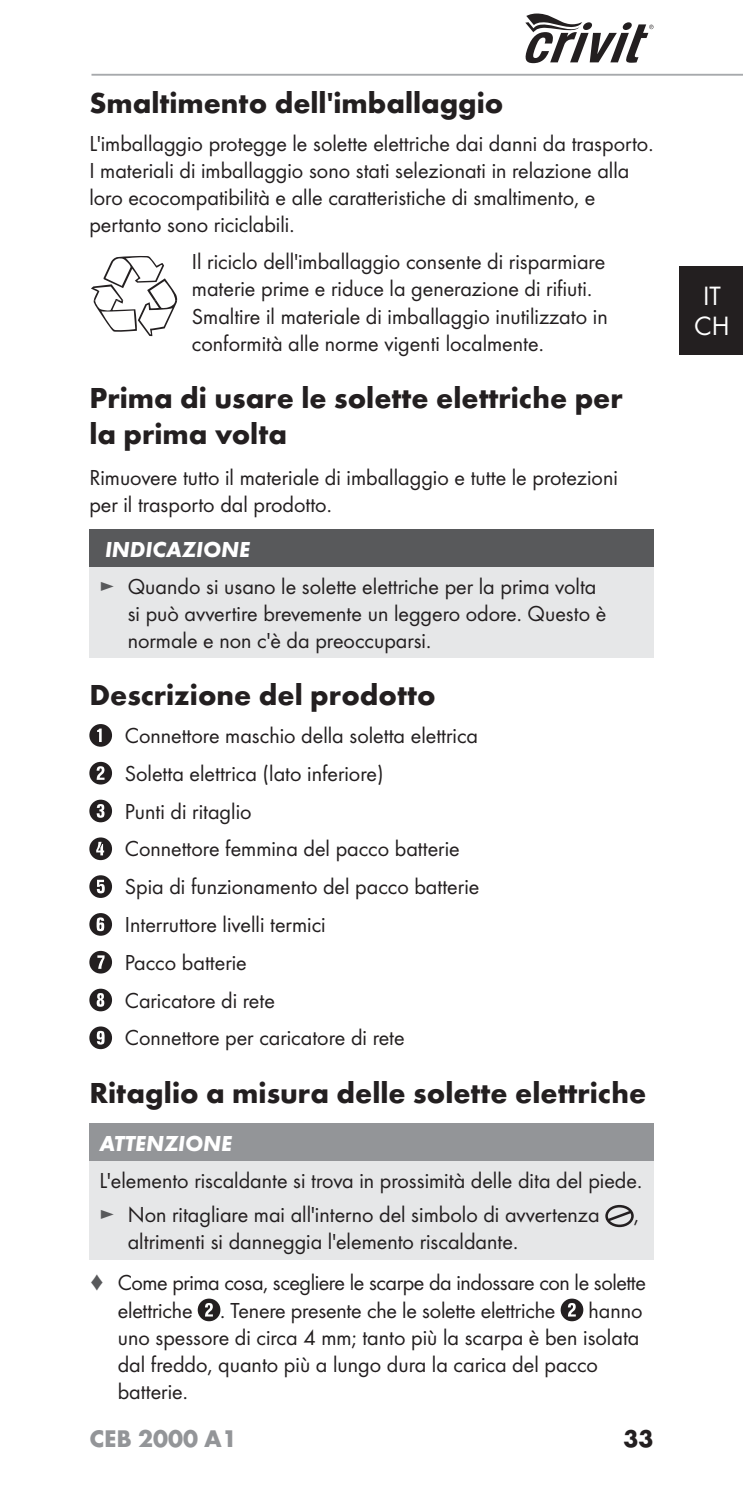
<style>
.page{position:relative;width:743px;height:1489px;background:#fff}
.page>*{position:absolute;margin:0;border:0;box-sizing:border-box;transform-origin:0 0}
.t1{font:700 30px/36px "Futura";color:#231f20}
.t2{font:27.5px/30px "Futura Boo";color:#fff;text-align:center}
.t3{font:700 25px "Futura";color:#939598}
.t4{font:700 25px "Futura";color:#231f20}
.t5{font:22.5px/27px "Futura Boo";color:#231f20}
.t6{font:22.5px/41.2px "Futura Boo";letter-spacing:-.02em;color:#231f20}
.t7{font:italic 700 22.5px "Futura";color:#fff}
.s1{color:#58595b}
</style>
<div class="page">
<div style="left:680px;top:267px;width:63px;height:88px;background:#231f20"></div>
<hr style="left:91px;top:74px;width:652px;height:2px;background:#a7a9ac">
<svg style="left:525px;top:14px;width:128px;height:49px"></svg>
<div style="left:89px;top:529px;width:565px;height:38px;background:#58595b"></div>
<div style="left:89px;top:567px;width:565px;height:91px;background:#e6e7e8"></div>
<svg style="left:89px;top:724px;width:23px;height:22px"></svg>
<svg style="left:89px;top:761px;width:23px;height:23px"></svg>
<svg style="left:89px;top:799px;width:23px;height:23px"></svg>
<svg style="left:89px;top:837px;width:23px;height:23px"></svg>
<svg style="left:89px;top:875px;width:23px;height:22px"></svg>
<svg style="left:89px;top:913px;width:23px;height:22px"></svg>
<svg style="left:89px;top:950px;width:23px;height:23px"></svg>
<svg style="left:89px;top:988px;width:23px;height:23px"></svg>
<svg style="left:89px;top:1026px;width:23px;height:23px"></svg>
<div style="left:89px;top:1123px;width:564px;height:37px;background:#939598"></div>
<div style="left:89px;top:1160px;width:564px;height:98px;background:#e6e7e8"></div>
<div style="left:605px;top:1204px;width:29px;height:22px;border:3px solid #231f20;border-radius:50%"></div>
<svg style="left:605px;top:1208px;width:29px;height:15px"></svg>
<svg style="left:198px;top:1298px;width:22px;height:23px"></svg>
<svg style="left:561px;top:1298px;width:22px;height:23px"></svg>
<svg style="left:91px;top:256px;width:86px;height:80px"></svg>
<h1 class="t1" style="left:89px;top:88px;width:415px">Smaltimento dell'imballaggio</h1>
<p class="t5" style="left:89px;top:131px;width:565px">L'imballaggio protegge le solette elettriche dai danni da trasporto.<br>I materiali di imballaggio sono stati selezionati in relazione alla loro ecocompatibilità e alle caratteristiche di smaltimento, e pertanto sono riciclabili.</p>
<p class="t5" style="left:192px;top:250px;width:417px">Il riciclo dell'imballaggio consente di risparmiare materie prime e riduce la generazione di rifiuti.<br>Smaltire il materiale di imballaggio inutilizzato in conformità alle norme vigenti localmente.</p>
<h1 class="t1" style="left:89px;top:382px;width:535px">Prima di usare le solette elettriche per la prima volta</h1>
<p class="t5" style="left:89px;top:465px;width:530px">Rimuovere tutto il materiale di imballaggio e tutte le protezioni per il trasporto dal prodotto.</p>
<p class="t7" style="left:105px;top:542px;width:146px">INDICAZIONE</p>
<p class="t5" style="left:128px;top:574px;width:480px;text-indent:-28px"><span class="s1">►</span> Quando si usano le solette elettriche per la prima volta si può avvertire brevemente un leggero odore. Questo è normale e non c'è da preoccuparsi.</p>
<h1 class="t1" style="left:89px;top:679px;width:348px">Descrizione del prodotto</h1>
<p class="t5" style="left:125px;top:717px;width:356px;line-height:37.8px">Connettore maschio della soletta elettrica<br>Soletta elettrica (lato inferiore)<br>Punti di ritaglio<br>Connettore femmina del pacco batterie<br>Spia di funzionamento del pacco batterie<br>Interruttore livelli termici<br>Pacco batterie<br>Caricatore di rete<br>Connettore per caricatore di rete</p>
<h1 class="t1" style="left:89px;top:1077px;width:558px">Ritaglio a misura delle solette elettriche</h1>
<p class="t7" style="left:99px;top:1135px;width:134px">ATTENZIONE</p>
<p class="t5" style="left:99px;top:1164px;width:544px;line-height:34px">L'elemento riscaldante si trova in prossimità delle dita del piede. <span class="s1">►</span> Non ritagliare mai all'interno del simbolo di avvertenza</p>
<p class="t5" style="left:634px;top:1202px;width:7px">,</p>
<p class="t6" style="left:89px;top:1222px;width:558px;text-indent:38px">altrimenti si danneggia l'elemento riscaldante.<br><span class="s1">♦</span> Come prima cosa, scegliere le scarpe da indossare con le solette</p>
<p class="t5" style="left:118px;top:1297px;width:439px">elettriche . Tenere presente che le solette elettriche</p>
<p class="t5" style="left:118px;top:1297px;width:526px;text-indent:471px">hanno uno spessore di circa 4 mm; tanto più la scarpa è ben isolata dal freddo, quanto più a lungo dura la carica del pacco batterie.</p>
<p class="t3" style="left:89px;top:1428px;width:149px">CEB 2000 A1</p>
<p class="t4" style="left:623px;top:1428px;width:31px">33</p>
<p class="t2" style="left:694px;top:282px;width:37px">IT<br>CH</p>
</div>
